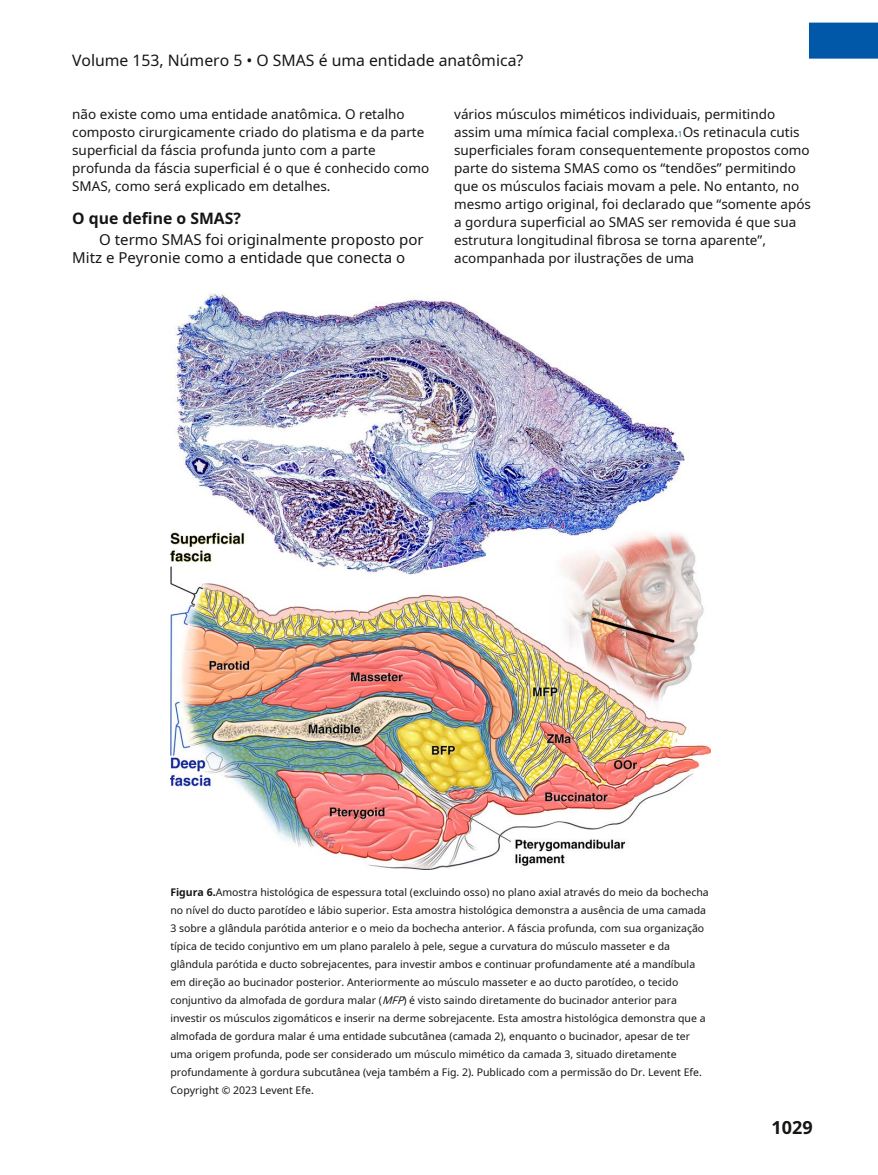
<style>
.page{position:relative;width:878px;height:1175px;background:#fff}
.page>*{position:absolute;margin:0;border:0;box-sizing:border-box;transform-origin:0 0}
.t1{font:700 18px "Noto Sans";color:#171615}
.t2{font:15.75px "Noto Sans";color:#171615}
.t3{font:700 15.75px "Noto Sans";color:#171615}
.t4{font:15px/18px "Noto Sans";color:#171615}
.t5{font:13.5px/18px "Noto Sans";color:#171615}
.t6{font:10.5px/18px "Noto Sans";color:#171615}
.s1{font-size:8.25px;color:#0078ad}
.s2{font-weight:700}
.s3{font-style:italic}
</style>
<div class="page">
<div style="left:808px;top:23px;width:70px;height:36px;background:#0157a8"></div>
<img style="left:170px;top:293px;width:540px;height:576px">
<h2 class="t2" style="left:72px;top:49px;width:453px">Volume 153, Número 5 • O SMAS é uma entidade anatômica?</h2>
<p class="t5" style="left:72px;top:105px;width:358px">não existe como uma entidade anatômica. O retalho composto cirurgicamente criado do platisma e da parte superficial da fáscia profunda junto com a parte profunda da fáscia superficial é o que é conhecido como SMAS, como será explicado em detalhes.</p>
<p class="t5" style="left:454px;top:105px;width:358px">vários músculos miméticos individuais, permitindo assim uma mímica facial complexa.<span class="s1">1</span>Os retinacula cutis superficiales foram consequentemente propostos como parte do sistema SMAS como os “tendões” permitindo que os músculos faciais movam a pele. No entanto, no mesmo artigo original, foi declarado que “somente após a gordura superficial ao SMAS ser removida é que sua estrutura longitudinal fibrosa se torna aparente”, acompanhada por ilustrações de uma</p>
<h2 class="t3" style="left:72px;top:207px;width:170px">O que define o SMAS?</h2>
<h3 class="t4" style="left:72px;top:230px;width:353px;text-indent:27px">O termo SMAS foi originalmente proposto por<br>Mitz e Peyronie como a entidade que conecta o</h3>
<p class="t6" style="left:170px;top:882px;width:540px"><span class="s2">Figura 6.</span>Amostra histológica de espessura total (excluindo osso) no plano axial através do meio da bochecha no nível do ducto parotídeo e lábio superior. Esta amostra histológica demonstra a ausência de uma camada 3 sobre a glândula parótida anterior e o meio da bochecha anterior. A fáscia profunda, com sua organização típica de tecido conjuntivo em um plano paralelo à pele, segue a curvatura do músculo masseter e da glândula parótida e ducto sobrejacentes, para investir ambos e continuar profundamente até a mandíbula em direção ao bucinador posterior. Anteriormente ao músculo masseter e ao ducto parotídeo, o tecido conjuntivo da almofada de gordura malar (<span class="s3">MFP</span>) é visto saindo diretamente do bucinador anterior para investir os músculos zigomáticos e inserir na derme sobrejacente. Esta amostra histológica demonstra que a almofada de gordura malar é uma entidade subcutânea (camada 2), enquanto o bucinador, apesar de ter uma origem profunda, pode ser considerado um músculo mimético da camada 3, situado diretamente profundamente à gordura subcutânea (veja também a Fig. 2). Publicado com a permissão do Dr. Levent Efe.<br>Copyright © 2023 Levent Efe.</p>
<h1 class="t1" style="left:771px;top:1115px;width:43px">1029</h1>
</div>
